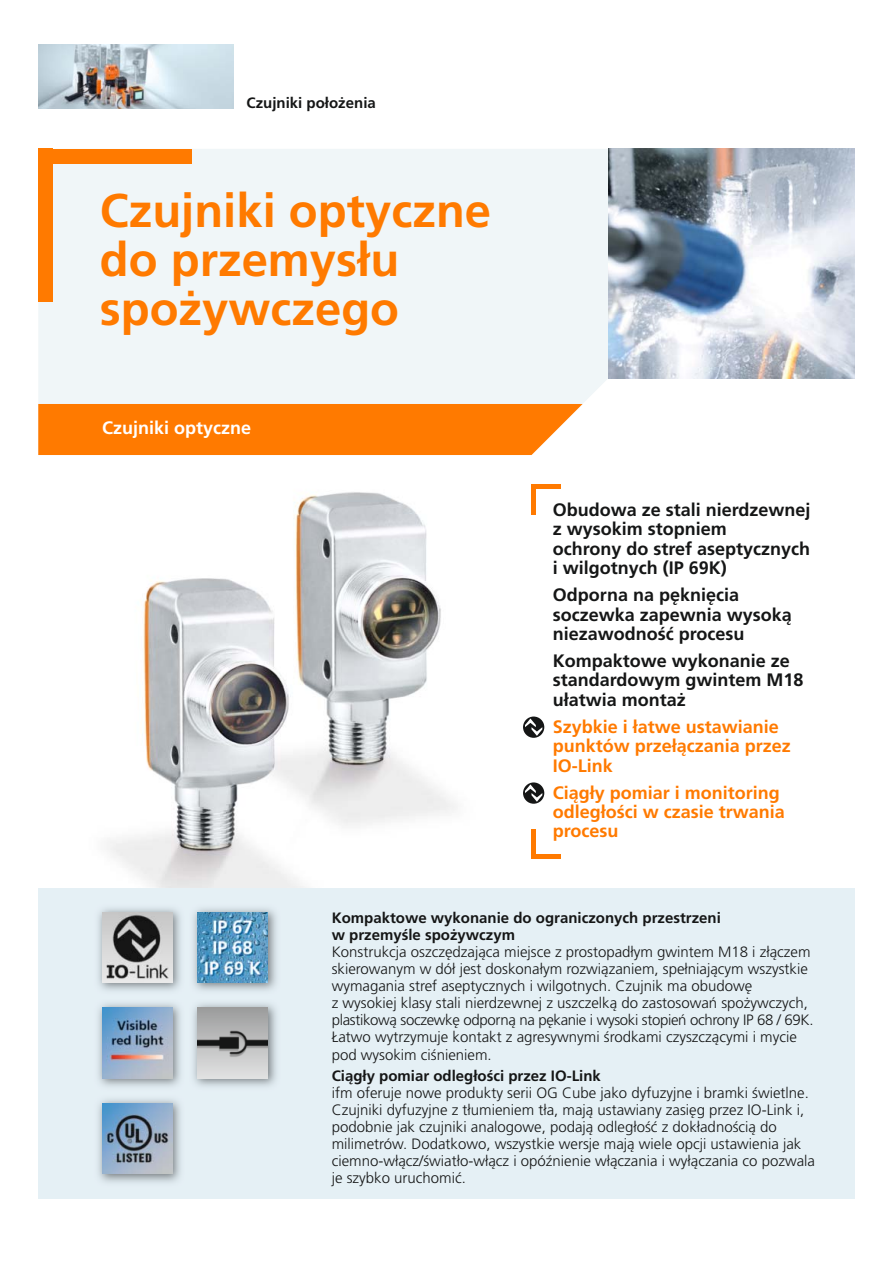
<style>
.page{position:relative;width:893px;height:1263px;background:#fff}
.page>*{position:absolute;margin:0;border:0;box-sizing:border-box;transform-origin:0 0}
.t1{font:700 47.25px/48.9px "Frutiger LT Com";color:#ff7a00}
.t2{font:700 18px/19.2px "Frutiger LT Com";color:#151616}
.t3{font:700 18px/19.2px "Frutiger LT Com";color:#ff7a00}
.t4{font:700 18px "Frutiger LT Com";color:#fff}
.t5{font:300 15px/17px "Frutiger LT Com";color:#151616}
.t6{font:700 15px/17px "Frutiger LT Com";color:#151616}
</style>
<div class="page">
<img style="left:38px;top:492px;width:468px;height:397px">
<div style="left:38px;top:889px;width:817px;height:310px;background:#e5f0f5"></div>
<div style="left:38px;top:149px;width:570px;height:255px;background:#f0f6f8"></div>
<img style="left:608px;top:149px;width:247px;height:229px">
<div style="left:38px;top:404px;width:545px;height:51px;background:#ff7a00"></div>
<div style="left:38px;top:149px;width:153px;height:15px;background:#ff7a00"></div>
<div style="left:38px;top:149px;width:15px;height:153px;background:#ff7a00"></div>
<img style="left:98px;top:908px;width:179px;height:83px">
<img style="left:102px;top:912px;width:70px;height:70px">
<img style="left:188px;top:908px;width:1px;height:83px">
<img style="left:198px;top:912px;width:70px;height:70px">
<img style="left:98px;top:1003px;width:83px;height:180px">
<img style="left:102px;top:1008px;width:70px;height:70px">
<img style="left:98px;top:1093px;width:83px;height:1px">
<img style="left:102px;top:1103px;width:70px;height:71px">
<img style="left:193px;top:1003px;width:84px;height:84px">
<img style="left:198px;top:1008px;width:70px;height:70px">
<hr style="left:531px;top:485px;width:30px;height:4px;background:#ff7a00">
<div style="left:531px;top:485px;width:5px;height:29px;background:#ff7a00"></div>
<hr style="left:531px;top:855px;width:30px;height:4px;background:#ff7a00">
<div style="left:531px;top:829px;width:5px;height:30px;background:#ff7a00"></div>
<img style="left:38px;top:45px;width:196px;height:63px">
<svg style="left:523px;top:716px;width:21px;height:22px"></svg>
<svg style="left:525px;top:718px;width:17px;height:18px"></svg>
<svg style="left:523px;top:782px;width:21px;height:22px"></svg>
<svg style="left:525px;top:784px;width:17px;height:18px"></svg>
<p class="t6" style="left:247px;top:96px;width:131px">Czujniki położenia</p>
<h1 class="t1" style="left:100px;top:190px;width:393px">Czujniki optyczne do przemysłu spożywczego</h1>
<p class="t4" style="left:102px;top:420px;width:151px">Czujniki optyczne</p>
<p class="t2" style="left:553px;top:502px;width:259px">Obudowa ze stali nierdzewnej z wysokim stopniem<br>ochrony do stref aseptycznych i wilgotnych (IP 69K)</p>
<p class="t2" style="left:553px;top:587px;width:241px">Odporna na pęknięcia soczewka zapewnia wysoką niezawodność procesu</p>
<p class="t2" style="left:553px;top:653px;width:252px">Kompaktowe wykonanie ze standardowym gwintem M18 ułatwia montaż</p>
<p class="t3" style="left:553px;top:719px;width:240px">Szybkie i łatwe ustawianie punktów przełączania przez<br>IO-Link</p>
<p class="t3" style="left:553px;top:785px;width:234px">Ciągły pomiar i monitoring odległości w czasie trwania procesu</p>
<p class="t6" style="left:332px;top:911px;width:391px">Kompaktowe wykonanie do ograniczonych przestrzeni w przemyśle spożywczym</p>
<p class="t5" style="left:332px;top:945px;width:483px">Konstrukcja oszczędzająca miejsce z prostopadłym gwintem M18 i złączem skierowanym w dół jest doskonałym rozwiązaniem, spełniającym wszystkie wymagania stref aseptycznych i wilgotnych. Czujnik ma obudowę<br>z wysokiej klasy stali nierdzewnej z uszczelką do zastosowań spożywczych, plastikową soczewkę odporną na pękanie i wysoki stopień ochrony IP 68 / 69K.<br>Łatwo wytrzymuje kontakt z agresywnymi środkami czyszczącymi i mycie pod wysokim ciśnieniem.</p>
<p class="t6" style="left:332px;top:1068px;width:271px">Ciągły pomiar odległości przez IO-Link</p>
<p class="t5" style="left:332px;top:1085px;width:485px">ifm oferuje nowe produkty serii OG Cube jako dyfuzyjne i bramki świetlne.<br>Czujniki dyfuzyjne z tłumieniem tła, mają ustawiany zasięg przez IO-Link i, podobnie jak czujniki analogowe, podają odległość z dokładnością do milimetrów. Dodatkowo, wszystkie wersje mają wiele opcji ustawienia jak ciemno-włącz/światło-włącz i opóźnienie włączania i wyłączania co pozwala je szybko uruchomić.</p>
</div>
